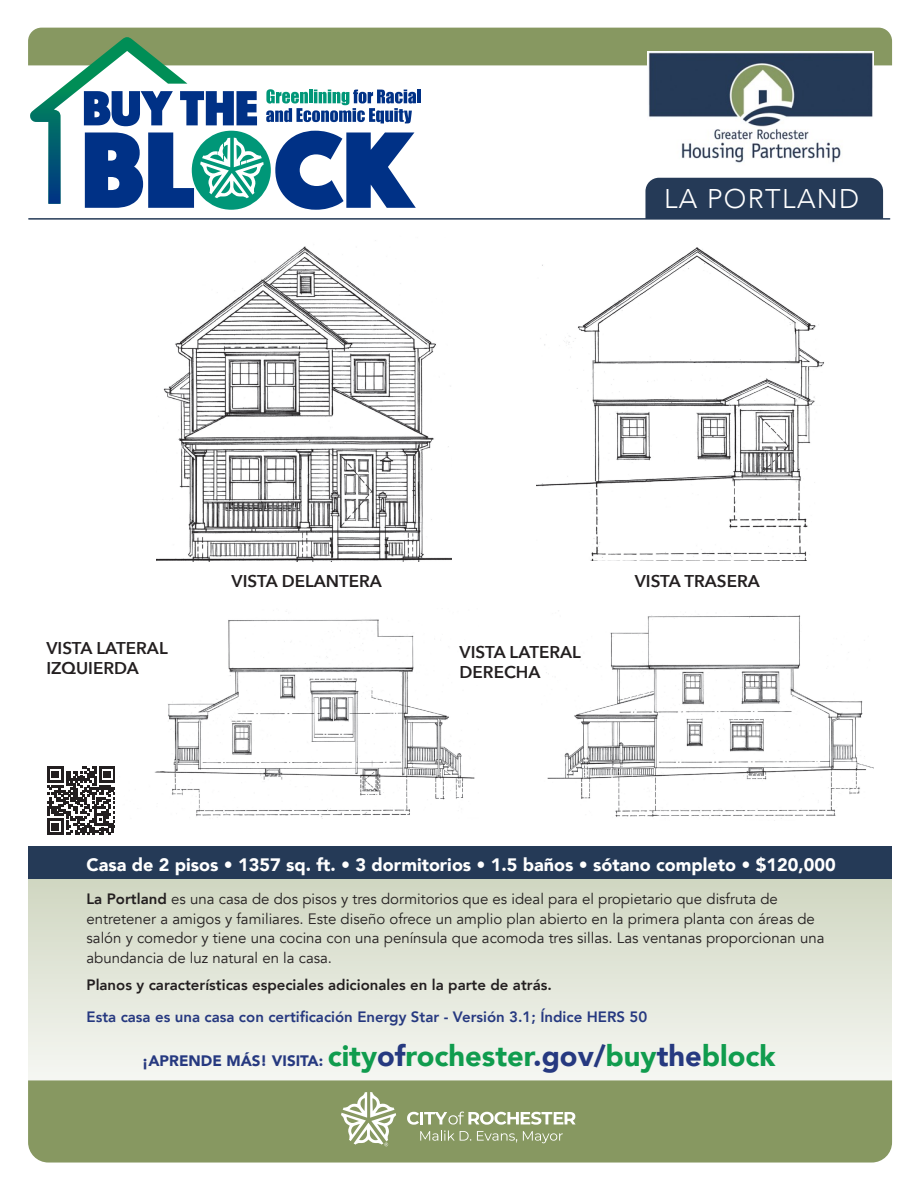
<style>
.page{position:relative;width:918px;height:1188px;background:#fff}
.page>*{position:absolute;margin:0;border:0;box-sizing:border-box;transform-origin:0 0}
.t1{font:900 29.1px "Avenir";color:#109c4e}
.t2{font:300 27px "Avenir";letter-spacing:.05em;color:#fff}
.t3{font:900 18px "Avenir";color:#fff}
.t4{font:600 17.1px/20.4px "Avenir Next";color:#231f20}
.t5{font:15px/19.5px "Avenir";color:#231f20}
.t6{font:800 15px "Avenir";color:#263980}
.t7{font:800 15px "Avenir";color:#231f20}
.s1{font-weight:800}
.s2{font-size:15.15px;color:#263980}
.s3{color:#263980}
</style>
<div class="page">
<svg style="left:28px;top:878px;width:864px;height:202px;background:#e1e5d8"></svg>
<div style="left:28px;top:846px;width:864px;height:32px;background:#253a57"></div>
<div style="left:28px;top:1080px;width:864px;height:83px;background:#879861"></div>
<svg style="left:28px;top:28px;width:864px;height:191px"></svg>
<hr style="left:29px;top:218px;width:861px;height:2px;background:#253a57">
<img style="left:648px;top:51px;width:226px;height:114px">
<svg style="left:341px;top:1092px;width:55px;height:54px"></svg>
<svg style="left:407px;top:1112px;width:169px;height:31px;background:#a4b187"></svg>
<svg style="left:47px;top:766px;width:68px;height:69px"></svg>
<img style="left:157px;top:240px;width:294px;height:322px">
<img style="left:154px;top:619px;width:321px;height:200px">
<img style="left:546px;top:615px;width:327px;height:206px">
<img style="left:537px;top:247px;width:287px;height:314px">
<p class="t2" style="left:664px;top:183px;width:197px">LA PORTLAND</p>
<p class="t4" style="left:232px;top:570px;width:152px">VISTA DELANTERA</p>
<p class="t4" style="left:46px;top:637px;width:123px">VISTA LATERAL<br>IZQUIERDA</p>
<p class="t4" style="left:460px;top:641px;width:123px">VISTA LATERAL<br>DERECHA</p>
<p class="t4" style="left:635px;top:570px;width:126px">VISTA TRASERA</p>
<p class="t3" style="left:87px;top:850px;width:751px">Casa de 2 pisos • 1357 sq. ft. • 3 dormitorios • 1.5 baños • sótano completo • $120,000</p>
<p class="t5" style="left:87px;top:890px;width:740px"><span class="s1">La Portland</span> es una casa de dos pisos y tres dormitorios que es ideal para el propietario que disfruta de entretener a amigos y familiares. Este diseño ofrece un amplio plan abierto en la primera planta con áreas de salón y comedor y tiene una cocina con una península que acomoda tres sillas. Las ventanas proporcionan una abundancia de luz natural en la casa.</p>
<p class="t7" style="left:87px;top:974px;width:467px">Planos y características especiales adicionales en la parte de atrás.</p>
<p class="t6" style="left:87px;top:1005px;width:562px">Esta casa es una casa con certificación Energy Star - Versión 3.1; Índice HERS 50</p>
<p class="t1" style="left:142px;top:1031px;width:635px"><span class="s2">¡APRENDE MÁS! VISITA:</span> city<span class="s3">of</span>rochester<span class="s3">.gov/</span>buy<span class="s3">the</span>block</p>
</div>
